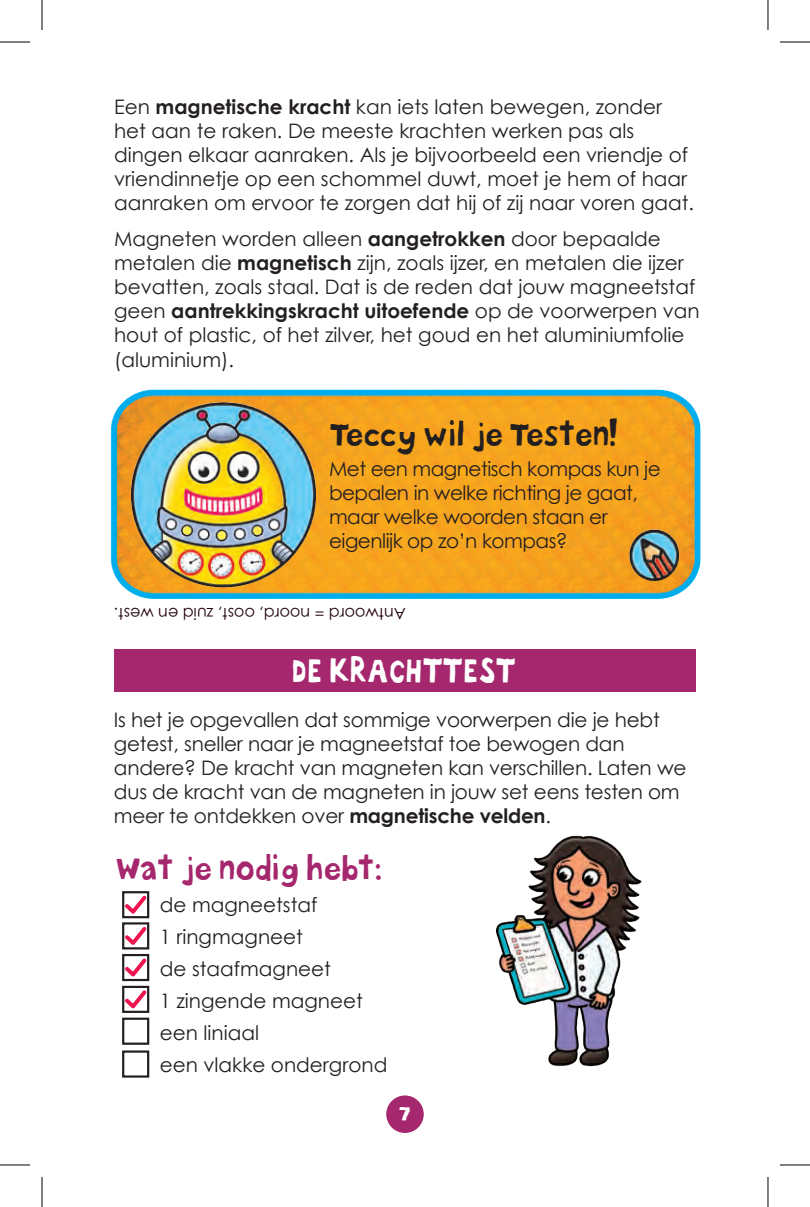
<style>
.page{position:relative;width:810px;height:1207px;background:#fff}
.page>*{position:absolute;margin:0;border:0;box-sizing:border-box;transform-origin:0 0}
.t1{font:36px "Bokka Solid";letter-spacing:-.1em;color:#fff;scale:.9 1}
.t2{font:32px "Bokka Solid";letter-spacing:-.1em;color:#231f20}
.t3{font:32px "Bokka Solid";letter-spacing:-.1em;color:#a5276d}
.t4{font:20px/24px "Century Gothic";color:#231f20}
.t5{font:20px "Century Gothic";letter-spacing:-.025em;color:#231f20}
.t6{font:20px "Bokka Solid";color:#fff}
.t7{font:16px "Century Gothic";color:#23030f}
.s1{font-weight:700}
</style>
<div class="page">
<div style="left:385px;top:1094px;width:40px;height:40px;background:#a5276d;border-radius:50%"></div>
<div style="left:383px;top:1092px;width:44px;height:44px;border:3px solid #fff;border-radius:50%"></div>
<div style="left:114px;top:649px;width:582px;height:43px;background:#a5276d"></div>
<img style="left:110px;top:389px;width:591px;height:210px">
<img style="left:623px;top:525px;width:64px;height:61px">
<div style="left:122px;top:891px;width:27px;height:27px;border:2px solid #231f20"></div>
<svg style="left:122px;top:892px;width:28px;height:25px"></svg>
<div style="left:122px;top:922px;width:27px;height:27px;border:2px solid #231f20"></div>
<svg style="left:122px;top:923px;width:28px;height:25px"></svg>
<div style="left:122px;top:985px;width:27px;height:28px;border:2px solid #231f20"></div>
<svg style="left:122px;top:986px;width:28px;height:26px"></svg>
<div style="left:122px;top:954px;width:27px;height:27px;border:2px solid #231f20"></div>
<svg style="left:122px;top:955px;width:28px;height:25px"></svg>
<img style="left:496px;top:835px;width:146px;height:232px">
<div style="left:122px;top:1050px;width:27px;height:27px;border:2px solid #231f20"></div>
<div style="left:122px;top:1017px;width:27px;height:27px;border:2px solid #231f20"></div>
<img style="left:129px;top:400px;width:188px;height:189px">
<hr style="left:0;top:42px;width:30px;height:1px;background:#000">
<hr style="left:780px;top:42px;width:30px;height:1px;background:#000">
<hr style="left:0;top:1164px;width:30px;height:1px;background:#000">
<hr style="left:780px;top:1164px;width:30px;height:1px;background:#000">
<hr style="left:42px;top:0;width:1px;height:30px;background:#000">
<hr style="left:42px;top:1177px;width:1px;height:30px;background:#000">
<hr style="left:767px;top:0;width:1px;height:30px;background:#000">
<hr style="left:767px;top:1177px;width:1px;height:30px;background:#000">
<p class="t4" style="left:114px;top:95px;width:581px">Een <span class="s1">magnetische kracht</span> kan iets laten bewegen, zonder het aan te raken. De meeste krachten werken pas als dingen elkaar aanraken. Als je bijvoorbeeld een vriendje of vriendinnetje op een schommel duwt, moet je hem of haar aanraken om ervoor te zorgen dat hij of zij naar voren gaat.</p>
<p class="t4" style="left:114px;top:227px;width:587px">Magneten worden alleen <span class="s1">aangetrokken</span> door bepaalde metalen die <span class="s1">magnetisch</span> zijn, zoals ijzer, en metalen die ijzer bevatten, zoals staal. Dat is de reden dat jouw magneetstaf geen <span class="s1">aantrekkingskracht uitoefende</span> op de voorwerpen van hout of plastic, of het zilver, het goud en het aluminiumfolie (aluminium).</p>
<p class="t2" style="left:329px;top:413px;width:293px">Teccy wil je Testen!</p>
<p class="t5" style="left:329px;top:456px;width:333px">Met een magnetisch kompas kun je</p>
<p class="t5" style="left:329px;top:480px;width:310px">bepalen in welke richting je gaat,</p>
<p class="t5" style="left:329px;top:504px;width:280px">maar welke woorden staan er</p>
<p class="t5" style="left:329px;top:528px;width:240px">eigenlijk op zo’n kompas?</p>
<p class="t7" style="left:406px;top:624px;width:293px;rotate:-180deg">Antwoord = noord, oost, zuid en west.</p>
<p class="t1" style="left:291px;top:646px;width:254px">DE KRACHTTEST</p>
<p class="t4" style="left:114px;top:707px;width:574px">Is het je opgevallen dat sommige voorwerpen die je hebt getest, sneller naar je magneetstaf toe bewogen dan andere? De kracht van magneten kan verschillen. Laten we dus de kracht van de magneten in jouw set eens testen om meer te ontdekken over <span class="s1">magnetische velden</span>.</p>
<p class="t3" style="left:115px;top:847px;width:271px">Wat je nodig hebt:</p>
<p class="t4" style="left:160px;top:892px;width:159px">de magneetstaf</p>
<p class="t4" style="left:160px;top:924px;width:145px">1 ringmagneet</p>
<p class="t4" style="left:160px;top:956px;width:173px">de staafmagneet</p>
<p class="t4" style="left:160px;top:988px;width:205px">1 zingende magneet</p>
<p class="t4" style="left:160px;top:1020px;width:101px">een liniaal</p>
<p class="t4" style="left:160px;top:1052px;width:229px">een vlakke ondergrond</p>
<p class="t6" style="left:398px;top:1100px;width:15px">7</p>
</div>
